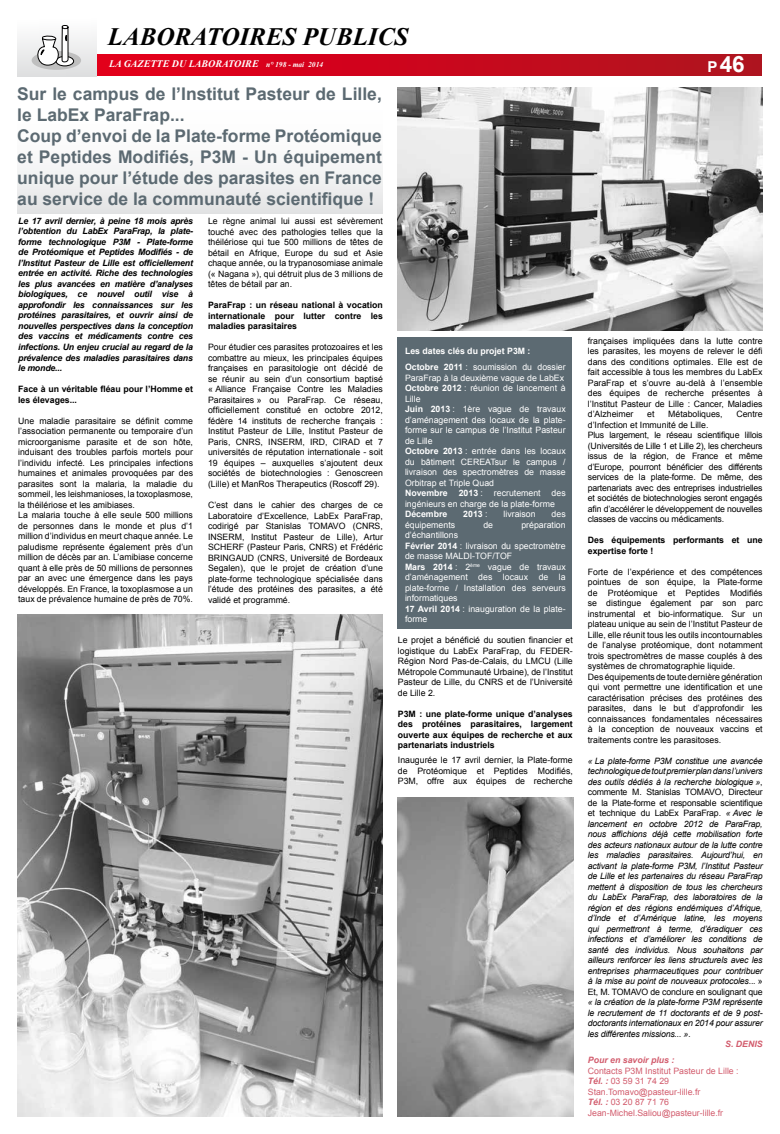
<style>
.page{position:relative;width:780px;height:1134px;background:#fff}
.page>*{position:absolute;margin:0;border:0;box-sizing:border-box;transform-origin:0 0}
.t1{font:italic 700 25px "Times New Roman";color:#000}
.t2{font:700 22.5px "Arial";color:#fff}
.t3{font:700 17.5px/21px "Arial";color:#5c6a72}
.t4{font:italic 700 10px "Times New Roman";color:#fff}
.t5{font:8.75px/10.5px "Arial";color:#000;text-align:justify}
.t6{font:italic 8.75px/10.5px "Arial";letter-spacing:-.02em;color:#000;text-align:justify}
.t7{font:8.75px/10.5px "Arial";color:#fff}
.t8{font:italic 700 8.75px/10.5px "Arial";letter-spacing:-.02em;color:#000;text-align:justify}
.t9{font:8.75px/10.5px "Arial";letter-spacing:-.02em;color:#000}
.t10{font:700 8.75px/10.5px "Arial";color:#000}
.t11{font:8.75px/10.5px "Arial";color:#d25c6d}
.t12{font:700 8.75px/16.2px "Arial";color:#fff}
.t13{font:italic 700 8.75px "Arial";color:#d25c6d}
.s1{font-size:7.5px}
.s2{font-size:15px}
.s3{font-weight:400}
.s4{font-weight:700}
.s5{font-style:normal}
.s6{font-weight:700;font-style:italic}
</style>
<div class="page">
<div style="left:96px;top:54px;width:665px;height:22px;background:linear-gradient(to right,#e7001a,#af141f)"></div>
<div style="left:18px;top:18px;width:78px;height:59px;background:linear-gradient(to bottom,#fff,#ddddde)"></div>
<div style="left:397px;top:337px;width:175px;height:292px;background:#5c6a72"></div>
<div style="left:32px;top:51px;width:49px;height:19px;background:#bfbfbf;border-radius:50%"></div>
<svg style="left:56px;top:56px;width:18px;height:10px"></svg>
<div style="left:56px;top:56px;width:18px;height:10px;border:1px solid #000;border-radius:50%"></div>
<svg style="left:35px;top:23px;width:34px;height:43px"></svg>
<div style="left:17px;top:83px;width:365px;height:130px;background:linear-gradient(to bottom,#fff,#e9e9ea)"></div>
<img style="left:397px;top:87px;width:365px;height:243px">
<img style="left:18px;top:615px;width:365px;height:501px">
<img style="left:398px;top:798px;width:175px;height:318px">
<h1 class="t1" style="left:108px;top:19px;width:302px">LABORATOIRES PUBLICS</h1>
<p class="t4" style="left:109px;top:57px;width:216px">LA GAZETTE DU LABORATOIRE <span class="s1">n° 198 - mai 2014</span></p>
<h2 class="t2" style="left:707px;top:49px;width:39px"><span class="s2">P</span>46</h2>
<p class="t3" style="left:17px;top:84px;width:366px">Sur le campus de l’Institut Pasteur de Lille, le LabEx ParaFrap...<br>Coup d’envoi de la Plate-forme Protéomique et Peptides Modifiés, P3M - Un équipement unique pour l’étude des parasites en France au service de la communauté scientifique !</p>
<p class="t8" style="left:18px;top:216px;width:176px">Le 17 avril dernier, à peine 18 mois après l’obtention du LabEx ParaFrap, la plate&shy;forme technologique P3M - Plate-forme de Protéomique et Peptides Modifiés - de l’Institut Pasteur de Lille est officiellement entrée en activité. Riche des technologies les plus avancées en matière d’analyses biologiques, ce nouvel outil vise à approfondir les connaissances sur les protéines parasitaires, et ouvrir ainsi de nouvelles perspectives dans la conception des vaccins et médicaments contre ces infections. Un enjeu crucial au regard de la prévalence des maladies parasitaires dans le monde...</p>
<p class="t10" style="left:18px;top:384px;width:176px">Face à un véritable fléau pour l’Homme et les élevages...</p>
<p class="t5" style="left:18px;top:415px;width:176px;text-align:left">Une maladie parasitaire se définit comme l’association permanente ou temporaire d’un microorganisme parasite et de son hôte, induisant des troubles parfois mortels pour l’individu infecté. Les principales infections humaines et animales provoquées par des parasites sont la malaria, la maladie du sommeil, les leishmanioses, la toxoplasmose, la théilériose et les amibiases.<br>La malaria touche à elle seule 500 millions de personnes dans le monde et plus d’1 million d’individus en meurt chaque année. Le paludisme représente également près d’un million de décès par an. L’amibiase concerne quant à elle près de 50 millions de personnes par an avec une émergence dans les pays développés. En France, la toxoplasmose a un taux de prévalence humaine de près de 70%.</p>
<p class="t5" style="left:208px;top:216px;width:176px">Le règne animal lui aussi est sévèrement touché avec des pathologies telles que la théilériose qui tue 500 millions de têtes de bétail en Afrique, Europe du sud et Asie chaque année, ou la trypanosomiase animale (« Nagana »), qui détruit plus de 3 millions de têtes de bétail par an.</p>
<p class="t10" style="left:208px;top:300px;width:176px;text-align:justify">ParaFrap : un réseau national à vocation internationale pour lutter contre les maladies parasitaires</p>
<p class="t5" style="left:208px;top:342px;width:176px">Pour étudier ces parasites protozoaires et les combattre au mieux, les principales équipes françaises en parasitologie ont décidé de se réunir au sein d’un consortium baptisé « Alliance Française Contre les Maladies Parasitaires » ou ParaFrap. Ce réseau, officiellement constitué en octobre 2012, fédère 14 instituts de recherche français :<br>Institut Pasteur de Lille, Institut Pasteur de Paris, CNRS, INSERM, IRD, CIRAD et 7 universités de réputation internationale - soit 19 équipes – auxquelles s’ajoutent deux sociétés de biotechnologies : Genoscreen (Lille) et ManRos Therapeutics (Roscoff 29).</p>
<p class="t5" style="left:208px;top:500px;width:176px">C’est dans le cahier des charges de ce Laboratoire d’Excellence, LabEx ParaFrap, codirigé par Stanislas TOMAVO (CNRS, INSERM, Institut Pasteur de Lille), Artur SCHERF (Pasteur Paris, CNRS) et Frédéric BRINGAUD (CNRS, Université de Bordeaux Segalen), que le projet de création d’une plate-forme technologique spécialisée dans l’étude des protéines des parasites, a été validé et programmé.</p>
<p class="t12" style="left:405px;top:343px;width:162px">Les dates clés du projet P3M :<br>Octobre 2011 <span class="s3">: soumission du dossier</span></p>
<p class="t7" style="left:405px;top:373px;width:162px">ParaFrap à la deuxième vague de LabEx<br><span class="s4">Octobre 2012</span> : réunion de lancement à<br>Lille<br><span class="s4">Juin 2013</span> : 1ère vague de travaux d’aménagement des locaux de la plate&shy;forme sur le campus de l’Institut Pasteur de Lille<br><span class="s4">Octobre 2013</span> : entrée dans les locaux du bâtiment CEREATsur le campus / livraison des spectromètres de masse<br>Orbitrap et Triple Quad<br><span class="s4">Novembre 2013</span> : recrutement des ingénieurs en charge de la plate-forme</p>
<p class="t12" style="left:405px;top:506px;width:44px">Décembre</p>
<p class="t12" style="left:463px;top:506px;width:26px">2013 <span class="s3">:</span></p>
<p class="t7" style="left:503px;top:509px;width:34px">livraison</p>
<p class="t7" style="left:551px;top:509px;width:16px">des</p>
<p class="t7" style="left:405px;top:520px;width:52px">équipements</p>
<p class="t7" style="left:483px;top:520px;width:11px">de</p>
<p class="t7" style="left:521px;top:520px;width:46px">préparation</p>
<p class="t7" style="left:405px;top:530px;width:162px">d’échantillons<br><span class="s4">Février 2014</span> : livraison du spectromètre de masse MALDI-TOF/TOF<br><span class="s4">Mars 2014</span> : 2<sup>ème</sup> vague de travaux d’aménagement des locaux de la plate-forme / Installation des serveurs informatiques<br><span class="s4">17 Avril 2014</span> : inauguration de la plate&shy;forme</p>
<p class="t5" style="left:398px;top:635px;width:176px">Le projet a bénéficié du soutien financier et logistique du LabEx ParaFrap, du FEDER-Région Nord Pas-de-Calais, du LMCU (Lille Métropole Communauté Urbaine), de l’Institut Pasteur de Lille, du CNRS et de l’Université de Lille 2.</p>
<p class="t10" style="left:398px;top:709px;width:176px;text-align:justify">P3M : une plate-forme unique d’analyses des protéines parasitaires, largement ouverte aux équipes de recherche et aux partenariats industriels</p>
<p class="t5" style="left:398px;top:755px;width:176px">Inaugurée le 17 avril dernier, la Plate-forme de Protéomique et Peptides Modifiés, P3M, offre aux équipes de recherche</p>
<p class="t5" style="left:587px;top:335px;width:176px">françaises impliquées dans la lutte contre les parasites, les moyens de relever le défi dans des conditions optimales. Elle est de fait accessible à tous les membres du LabEx ParaFrap et s’ouvre au-delà à l’ensemble des équipes de recherche présentes à l’Institut Pasteur de Lille : Cancer, Maladies d’Alzheimer</p>
<p class="t5" style="left:647px;top:409px;width:9px">et</p>
<p class="t5" style="left:668px;top:409px;width:56px">Métaboliques,</p>
<p class="t5" style="left:736px;top:409px;width:28px">Centre</p>
<p class="t9" style="left:587px;top:419px;width:176px">d’Infection et Immunité de Lille.<br>Plus largement, le réseau scientifique lillois (Universités de Lille 1 et Lille 2), les chercheurs issus de la région, de France et même d’Europe, pourront bénéficier des différents services de la plate-forme. De même, des partenariats avec des entreprises industrielles et sociétés de biotechnologies seront engagés afin d’accélérer le développement de nouvelles classes de vaccins ou médicaments.</p>
<p class="t10" style="left:587px;top:535px;width:176px">Des équipements performants et une expertise forte !</p>
<p class="t5" style="left:587px;top:566px;width:176px;text-align:left">Forte de l’expérience et des compétences pointues de son équipe, la Plate-forme de Protéomique et Peptides Modifiés se distingue également par son parc instrumental et bio-informatique. Sur un plateau unique au sein de l’Institut Pasteur de Lille, elle réunit tous les outils incontournables de l’analyse protéomique, dont notamment trois spectromètres de masse couplés à des systèmes de chromatographie liquide.<br>Des équipements de toute dernière génération qui vont permettre une identification et une caractérisation précises des protéines des parasites, dans le but d’approfondir les connaissances fondamentales nécessaires à la conception de nouveaux vaccins et traitements contre les parasitoses.</p>
<p class="t6" style="left:587px;top:755px;width:176px">« La plate-forme P3M constitue une avancée technologique de tout premier plan dans l’univers des outils dédiés à la recherche biologique »<span class="s5">, commente M. Stanislas TOMAVO, Directeur de la Plate-forme et responsable scientifique et technique du LabEx ParaFrap.</span> « Avec le lancement en octobre 2012 de ParaFrap, nous affichions déjà cette mobilisation forte des acteurs nationaux autour de la lutte contre les maladies parasitaires. Aujourd’hui, en activant la plate-forme P3M, l’Institut Pasteur de Lille et les partenaires du réseau ParaFrap mettent à disposition de tous les chercheurs du LabEx ParaFrap, des laboratoires de la région et des régions endémiques d’Afrique, d’Inde et d’Amérique latine, les moyens qui permettront à terme, d’éradiquer ces infections et d’améliorer les conditions de santé des individus. Nous souhaitons par ailleurs renforcer les liens structurels avec les entreprises pharmaceutiques pour contribuer à la mise au point de nouveaux protocoles<span class="s5">... » Et, M. TOMAVO de conclure en soulignant que</span></p>
<p class="t6" style="left:587px;top:997px;width:176px">« la création de la plate-forme P3M représente le recrutement de 11 doctorants et de 9 post&shy;doctorants internationaux en 2014 pour assurer les différentes missions... ».</p>
<p class="t13" style="left:725px;top:1038px;width:39px">S. DENIS</p>
<p class="t13" style="left:587px;top:1054px;width:88px">Pour en savoir plus :</p>
<p class="t11" style="left:587px;top:1066px;width:152px">Contacts P3M Institut Pasteur de Lille :<br><span class="s6">Tél. :</span> 03 59 31 74 29<br>Stan.Tomavo@pasteur-lille.fr<br><span class="s6">Tél. :</span> 03 20 87 71 76<br>Jean-Michel.Saliou@pasteur-lille.fr</p>
</div>
